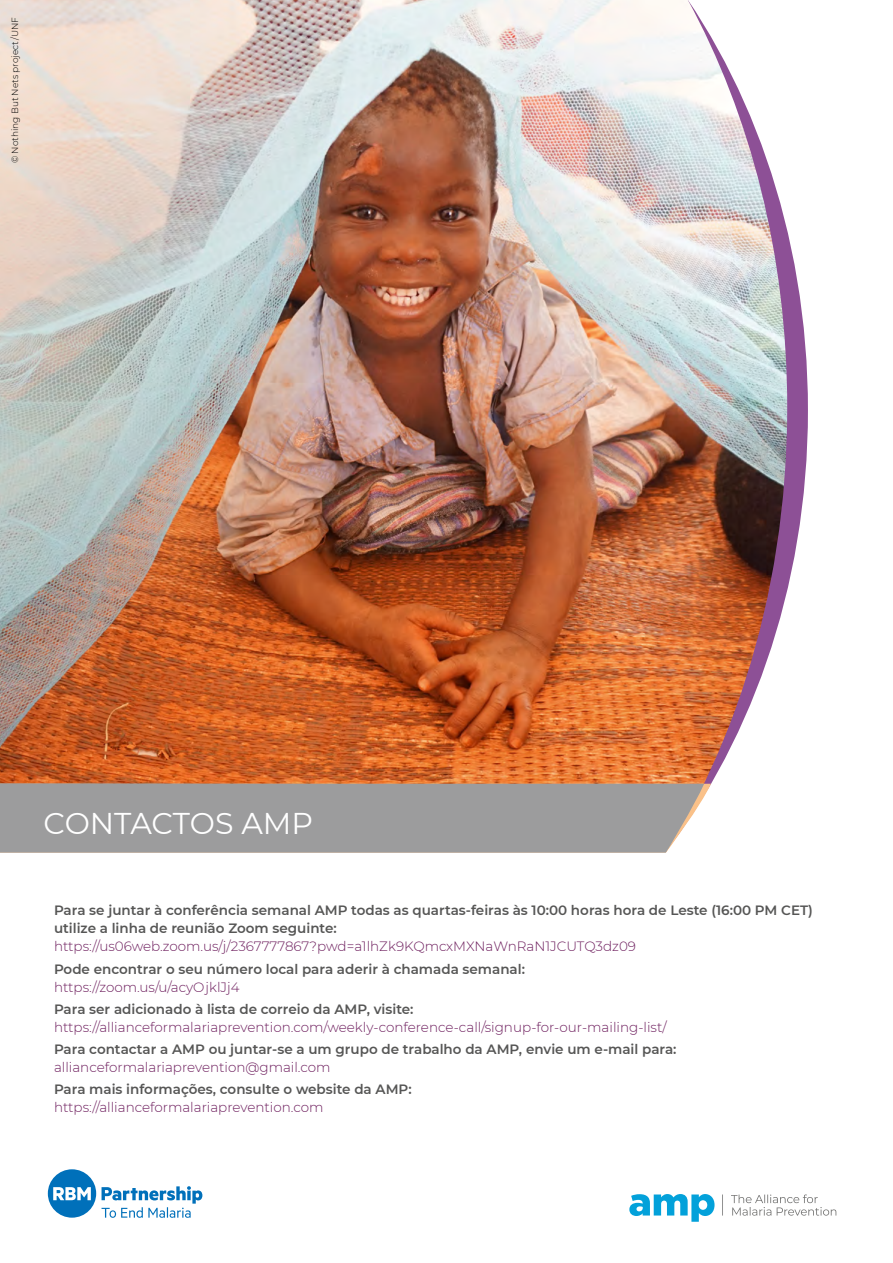
<style>
.page{position:relative;width:893px;height:1263px;background:#fff}
.page>*{position:absolute;margin:0;border:0;box-sizing:border-box;transform-origin:0 0}
.t1{font:30px "Montserrat";letter-spacing:-.005em;color:#fff}
.t2{font:600 13.5px/18px "Montserrat";color:#565655}
.t3{font:300 13.5px "Montserrat";color:#6e1f5e}
.t4{font:300 9px "Montserrat";color:#000}
</style>
<div class="page">
<svg style="left:787px;top:230px;width:21px;height:361px;fill:#8d5096"></svg>
<img style="left:0;top:0;width:787px;height:784px">
<div style="left:0;top:783px;width:705px;height:70px;background:#9c9c9d"></div>
<div style="left:48px;top:1169px;width:48px;height:49px;background:#0070ba;border-radius:50%"></div>
<svg style="left:53px;top:1187px;width:38px;height:13px"></svg>
<svg style="left:102px;top:1186px;width:100px;height:32px"></svg>
<svg style="left:629px;top:1194px;width:85px;height:28px"></svg>
<svg style="left:722px;top:1194px;width:114px;height:21px"></svg>
<p class="t4" style="left:9px;top:163px;width:148px;rotate:-90deg">© Nothing But Nets project /UNF</p>
<h1 class="t1" style="left:44px;top:802px;width:271px">CONTACTOS AMP</h1>
<p class="t2" style="left:54px;top:901px;width:760px">Para se juntar à conferência semanal AMP todas as quartas-feiras às 10:00 horas hora de Leste (16:00 PM CET) utilize a linha de reunião Zoom seguinte:</p>
<p class="t3" style="left:54px;top:937px;width:583px">https://us06web.zoom.us/j/2367777867?pwd=a1lhZk9KQmcxMXNaWnRaN1JCUTQ3dz09</p>
<p class="t2" style="left:54px;top:959px;width:472px">Pode encontrar o seu número local para aderir à chamada semanal:</p>
<p class="t3" style="left:54px;top:977px;width:187px">https://zoom.us/u/acyOjklJj4</p>
<p class="t2" style="left:54px;top:999px;width:361px">Para ser adicionado à lista de correio da AMP, visite:</p>
<p class="t3" style="left:54px;top:1018px;width:614px">https://allianceformalariaprevention.com/weekly-conference-call/signup-for-our-mailing-list/</p>
<p class="t2" style="left:54px;top:1040px;width:624px">Para contactar a AMP ou juntar-se a um grupo de trabalho da AMP, envie um e-mail para:</p>
<p class="t3" style="left:54px;top:1058px;width:278px">allianceformalariaprevention@gmail.com</p>
<p class="t2" style="left:54px;top:1080px;width:359px">Para mais informações, consulte o website da AMP:</p>
<p class="t3" style="left:54px;top:1098px;width:271px">https://allianceformalariaprevention.com</p>
</div>
